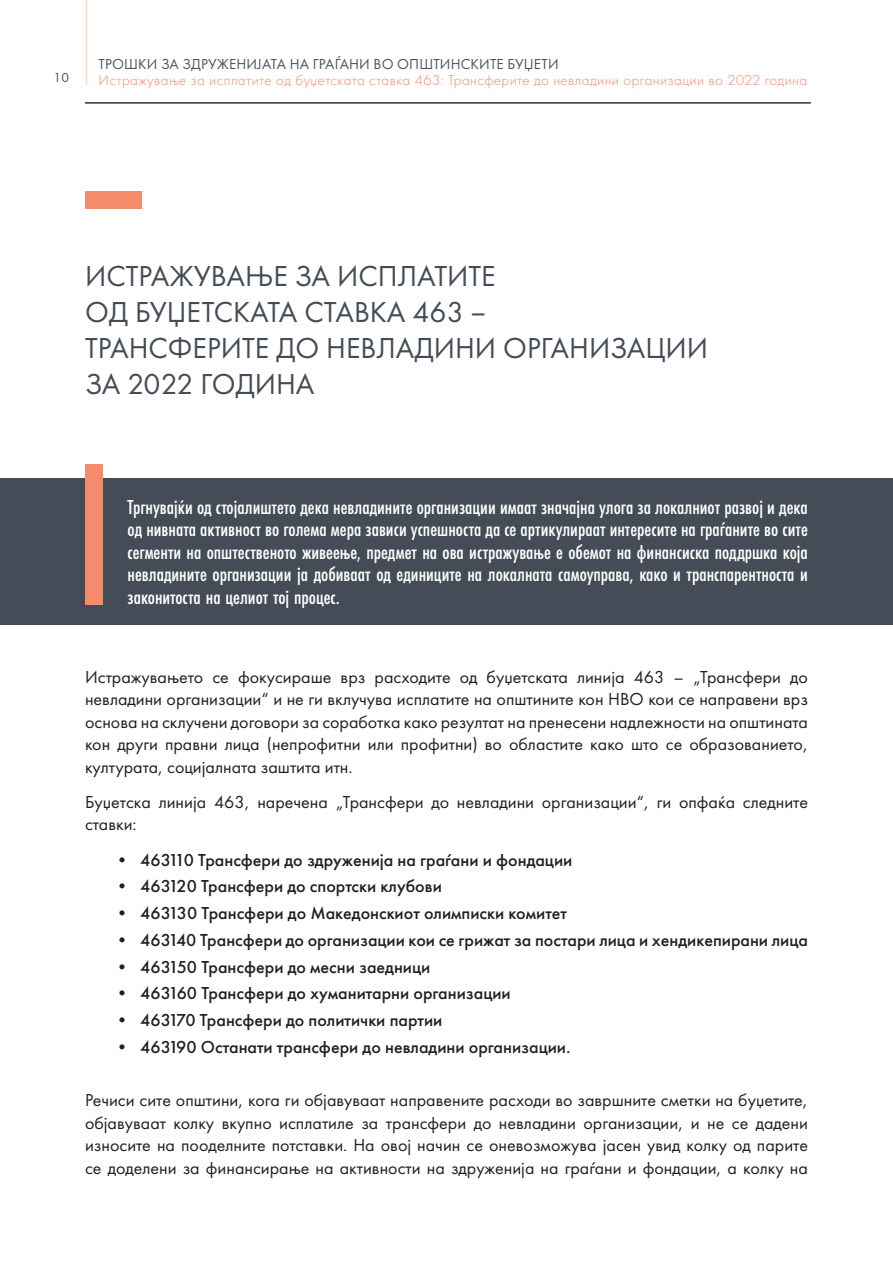
<style>
.page{position:relative;width:893px;height:1263px;background:#fff}
.page>*{position:absolute;margin:0;border:0;box-sizing:border-box;transform-origin:0 0}
.Наслови{font:30px "Futura PT";color:#444c57}
.t1{font:500 21px/22.5px "Futura PT Cond";color:#fff;text-align:justify}
.t2{font:18px/22.5px "Futura PT";color:#231f20;text-align:justify}
.t3{font:500 18px "Futura PT";color:#231f20}
.t4{font:300 15px "Futura PT";letter-spacing:.03em;color:#f58768}
.t5{font:15px "Futura PT";letter-spacing:.01em;color:#4e555a}
.t6{font:13.5px "Futura PT";color:#444c57}
.s1{font-family:"Cambria"}
</style>
<div class="page">
<hr style="left:86px;top:0;width:1px;height:85px;background:#fdd8c0">
<hr style="left:85px;top:103px;width:726px;height:1px;background:#444c57">
<hr style="left:85px;top:102px;width:726px;height:1px;background:#444c57">
<div style="left:0;top:479px;width:893px;height:146px;background:#444c57"></div>
<div style="left:85px;top:464px;width:17px;height:141px;background:#f58b6a"></div>
<div style="left:85px;top:191px;width:56px;height:17px;background:#f58b6a"></div>
<p class="t5" style="left:99px;top:55px;width:462px">ТРОШКИ ЗА ЗДРУЖЕНИЈАТА НА ГРАЃАНИ ВО ОПШТИНСКИТЕ БУЏЕТИ</p>
<p class="t6" style="left:54px;top:69px;width:17px">10</p>
<p class="t4" style="left:98px;top:72px;width:710px">Истражување за исплатите од буџетската ставка 463: Трансферите до невладини организации во 2022 година</p>
<p class="Наслови" style="left:85px;top:258px;width:412px">ИСТРАЖУВАЊЕ ЗА ИСПЛАТИТЕ</p>
<p class="Наслови" style="left:85px;top:294px;width:402px">ОД БУЏЕТСКАТА СТАВКА 463 <span class="s1">–</span></p>
<p class="Наслови" style="left:85px;top:330px;width:624px">ТРАНСФЕРИTE ДО НЕВЛАДИНИ ОРГАНИЗАЦИИ</p>
<p class="Наслови" style="left:85px;top:366px;width:231px">ЗА 2022 ГОДИНА</p>
<p class="t1" style="left:128px;top:495px;width:682px">Тргнувајќи од стојалиштето дека невладините организации имаат значајна улога за локалниот развој и дека од нивната активност во голема мера зависи успешноста да се артикулираат интересите на граѓаните во сите сегменти на општественото живеење, предмет на ова истражување е обемот на финансиска поддршка која невладините организации ја добиваат од единиците на локалната самоуправа, како и транспарентноста и законитоста на целиот тој процес.</p>
<p class="t2" style="left:85px;top:665px;width:724px">Истражувањето се фокусираше врз расходите од буџетската линија 463 – „Трансфери до невладини организации“ и не ги вклучува исплатите на општините кон НВО кои се направени врз основа на склучени договори за соработка како резултат на пренесени надлежности на општината кон други правни лица (непрофитни или профитни) во областите како што се образованието, културата, социјалната заштита итн.</p>
<p class="t2" style="left:85px;top:790px;width:724px">Буџетска линија 463, наречена „Трансфери до невладини организации“, ги опфаќа следните ставки:</p>
<p class="t3" style="left:113px;top:849px;width:460px">• 463110 Трансфери до здруженија на граѓани и фондации</p>
<p class="t3" style="left:113px;top:875px;width:330px">• 463120 Трансфери до спортски клубови</p>
<p class="t3" style="left:113px;top:902px;width:455px">• 463130 Трансфери до Македонскиот олимписки комитет</p>
<p class="t3" style="left:113px;top:929px;width:696px">• 463140 Трансфери до организации кои се грижат за постари лица и хендикепирани лица</p>
<p class="t3" style="left:113px;top:956px;width:318px">• 463150 Трансфери до месни заедници</p>
<p class="t3" style="left:113px;top:982px;width:399px">• 463160 Трансфери до хуманитарни организации</p>
<p class="t3" style="left:113px;top:1009px;width:331px">• 463170 Трансфери до политички партии</p>
<p class="t3" style="left:113px;top:1036px;width:459px">• 463190 Останати трансфери до невладини организации.</p>
<p class="t2" style="left:85px;top:1089px;width:724px">Речиси сите општини, кога ги објавуваат направените расходи во завршните сметки на буџетите, објавуваат колку вкупно исплатиле за трансфери до невладини организации, и не се дадени износите на пооделните потставки. На овој начин се оневозможува јасен увид колку од парите се доделени за финансирање на активности на здруженија на граѓани и фондации, а колку на</p>
</div>
